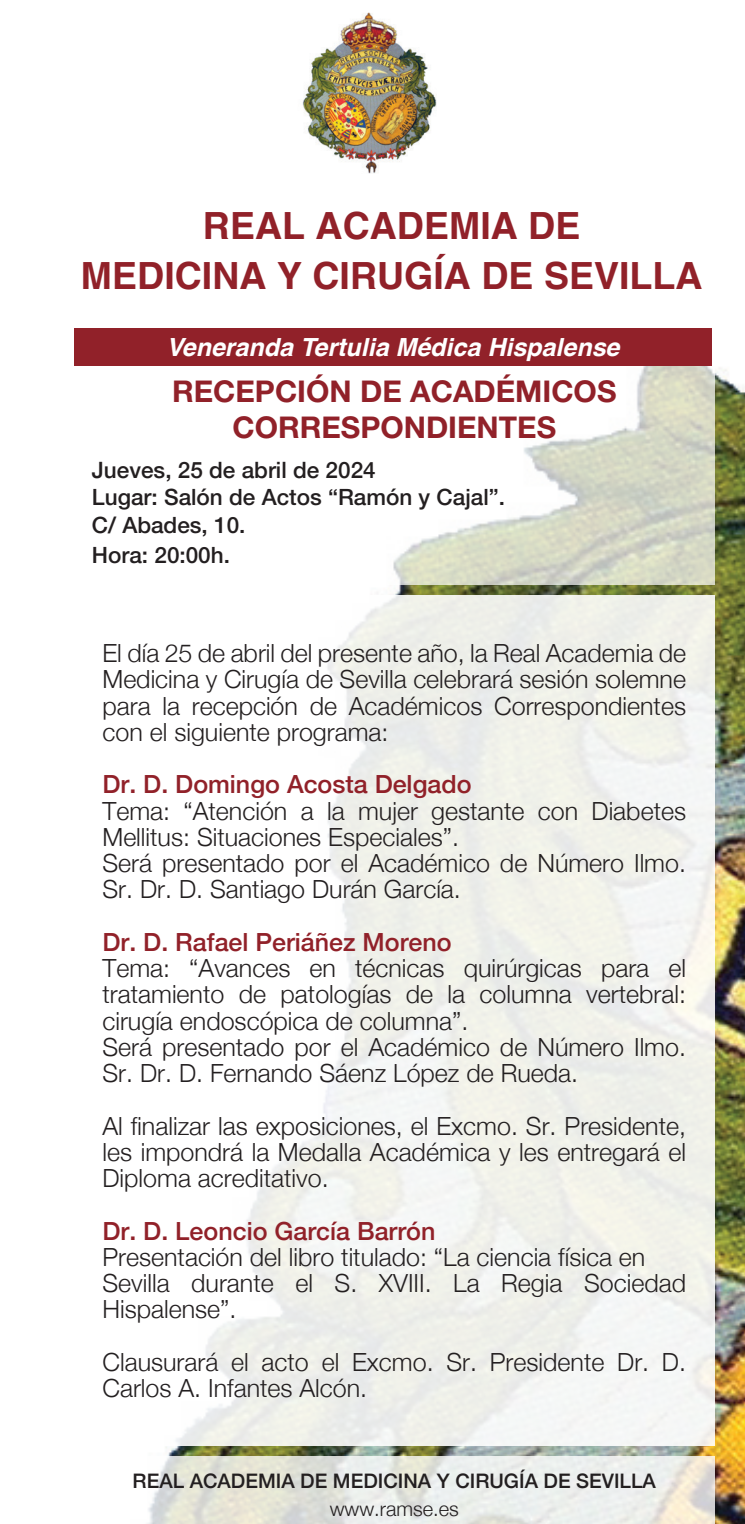
<style>
.page{position:relative;width:745px;height:1524px;background:#fff}
.page>*{position:absolute;margin:0;border:0;box-sizing:border-box;transform-origin:0 0}
.t1{font:700 37.5px/50px "Helvetica";color:#912129;text-align:center}
.t2{font:700 30px/36px "Helvetica Neue LT Std";color:#912129;text-align:center}
.t3{font:300 25px/26.2px "Helvetica Neue LT Pro";color:#231f20}
.t4{font:500 25px "Helvetica Neue LT Pro";color:#912129}
.t5{font:italic 700 25px "Helvetica";color:#fff}
.t6{font:500 22.5px/27.5px "Helvetica Neue LT Std";color:#231f20}
.t7{font:500 22.5px "Helvetica Neue";color:#231f20}
.t8{font:500 20px "Helvetica Neue LT Pro";color:#231f20}
.t9{font:300 20px "Helvetica Neue LT Pro";color:#231f20}
</style>
<div class="page">
<img style="left:166px;top:368px;width:578px;height:1156px">
<div style="left:74px;top:595px;width:640px;height:851px;background:linear-gradient(to bottom,#f7f7f4,#f4f5f2)"></div>
<svg style="left:166px;top:328px;width:548px;height:257px"></svg>
<div style="left:74px;top:328px;width:637px;height:38px;background:#912129"></div>
<svg style="left:148px;top:1456px;width:566px;height:68px;background:#e7e8e2"></svg>
<img style="left:302px;top:12px;width:135px;height:162px">
<h1 class="t1" style="left:81px;top:200px;width:622px">REAL ACADEMIA DE<br>MEDICINA Y CIRUGÍA DE SEVILLA</h1>
<p class="t5" style="left:166px;top:327px;width:454px">Veneranda Tertulia Médica Hispalense</p>
<p class="t2" style="left:172px;top:373px;width:445px">RECEPCIÓN DE ACADÉMICOS<br>CORRESPONDIENTES</p>
<p class="t7" style="left:92px;top:452px;width:285px">Jueves, 25 de abril de 2024</p>
<p class="t6" style="left:92px;top:483px;width:414px">Lugar: Salón de Actos “Ramón y Cajal”.<br>C/ Abades, 10.</p>
<p class="t6" style="left:92px;top:541px;width:139px">Hora: 20:00h.</p>
<p class="t3" style="left:102px;top:639px;width:584px;text-align:justify">El día 25 de abril del presente año, la Real Academia de Medicina y Cirugía de Sevilla celebrará sesión solemne para la recepción de Académicos Correspondientes con el siguiente programa:</p>
<p class="t4" style="left:102px;top:769px;width:370px">Dr. D. Domingo Acosta Delgado</p>
<p class="t3" style="left:102px;top:797px;width:584px">Tema: “Atención a la mujer gestante con Diabetes Mellitus: Situaciones Especiales”.<br>Será presentado por el Académico de Número Ilmo.<br>Sr. Dr. D. Santiago Durán García.</p>
<p class="t4" style="left:102px;top:927px;width:350px">Dr. D. Rafael Periáñez Moreno</p>
<p class="t3" style="left:102px;top:954px;width:584px">Tema: “Avances en técnicas quirúrgicas para el tratamiento de patologías de la columna vertebral: cirugía endoscópica de columna”.<br>Será presentado por el Académico de Número Ilmo.<br>Sr. Dr. D. Fernando Sáenz López de Rueda.</p>
<p class="t3" style="left:102px;top:1112px;width:584px;text-align:justify">Al finalizar las exposiciones, el Excmo. Sr. Presidente, les impondrá la Medalla Académica y les entregará el Diploma acreditativo.</p>
<p class="t4" style="left:102px;top:1215px;width:334px">Dr. D. Leoncio García Barrón</p>
<p class="t3" style="left:102px;top:1243px;width:584px">Presentación del libro titulado: “La ciencia física en<br>Sevilla durante el S. XVIII. La Regia Sociedad<br>Hispalense”.</p>
<p class="t3" style="left:102px;top:1348px;width:584px">Clausurará el acto el Excmo. Sr. Presidente Dr. D.<br>Carlos A. Infantes Alcón.</p>
<p class="t8" style="left:132px;top:1469px;width:524px">REAL ACADEMIA DE MEDICINA Y CIRUGÍA DE SEVILLA</p>
<p class="t9" style="left:329px;top:1496px;width:130px">www.ramse.es</p>
</div>
